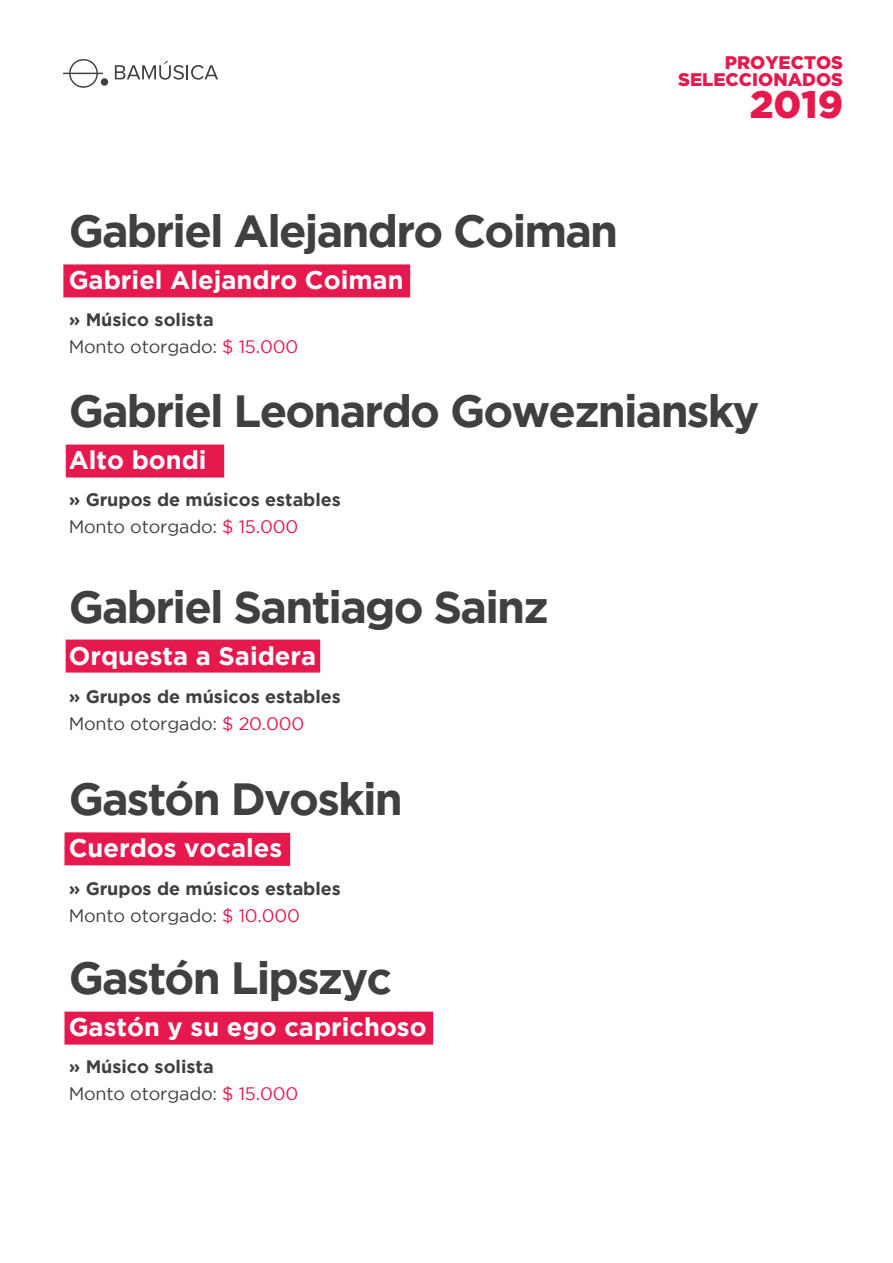
<style>
.page{position:relative;width:893px;height:1263px;background:#fff}
.page>*{position:absolute;margin:0;border:0;box-sizing:border-box;transform-origin:0 0}
.t1{font:700 45px "Gotham";letter-spacing:-.04em;color:#404041}
.t2{font:900 38.4px "Gotham";color:#e6194e}
.t3{font:700 25.5px "Gotham";color:#fff}
.t4{font:900 18.3px/17px "Gotham";color:#e6194e;text-align:right}
.t5{font:700 18px/27px "Gotham";color:#404041}
.s1{font-weight:400}
.s2{font-weight:400;color:#e6194e}
</style>
<div class="page">
<div style="left:63px;top:264px;width:347px;height:33px;background:#e6194e"></div>
<div style="left:66px;top:445px;width:158px;height:33px;background:#e6194e"></div>
<div style="left:66px;top:640px;width:254px;height:33px;background:#e6194e"></div>
<div style="left:64px;top:832px;width:227px;height:34px;background:#e6194e"></div>
<div style="left:64px;top:1012px;width:369px;height:33px;background:#e6194e"></div>
<svg style="left:115px;top:61px;width:103px;height:19px"></svg>
<svg style="left:63px;top:59px;width:40px;height:29px"></svg>
<div style="left:101px;top:78px;width:7px;height:8px;background:#404041;border-radius:50%"></div>
<p class="t4" style="left:678px;top:53px;width:167px">PROYECTOS<br>SELECCIONADOS</p>
<h2 class="t2" style="left:750px;top:82px;width:95px">2019</h2>
<h1 class="t1" style="left:69px;top:205px;width:551px">Gabriel Alejandro Coiman</h1>
<h3 class="t3" style="left:69px;top:265px;width:336px">Gabriel Alejandro Coiman</h3>
<p class="t5" style="left:69px;top:306px;width:231px">» Músico solista<br><span class="s1">Monto otorgado:</span> <span class="s2">$ 15.000</span></p>
<h1 class="t1" style="left:69px;top:385px;width:692px">Gabriel Leonardo Gowezniansky</h1>
<h3 class="t3" style="left:69px;top:445px;width:139px">Alto bondi</h3>
<p class="t5" style="left:69px;top:486px;width:274px">» Grupos de músicos estables<br><span class="s1">Monto otorgado:</span> <span class="s2">$ 15.000</span></p>
<h1 class="t1" style="left:69px;top:581px;width:482px">Gabriel Santiago Sainz</h1>
<h3 class="t3" style="left:69px;top:641px;width:249px">Orquesta a Saidera</h3>
<p class="t5" style="left:69px;top:682px;width:274px">» Grupos de músicos estables<br><span class="s1">Monto otorgado:</span> <span class="s2">$ 20.000</span></p>
<h1 class="t1" style="left:69px;top:773px;width:336px">Gastón Dvoskin</h1>
<h3 class="t3" style="left:69px;top:833px;width:215px">Cuerdos vocales</h3>
<p class="t5" style="left:69px;top:874px;width:274px">» Grupos de músicos estables<br><span class="s1">Monto otorgado:</span> <span class="s2">$ 10.000</span></p>
<h1 class="t1" style="left:69px;top:952px;width:325px">Gastón Lipszyc</h1>
<h3 class="t3" style="left:69px;top:1012px;width:359px">Gastón y su ego caprichoso</h3>
<p class="t5" style="left:69px;top:1053px;width:231px">» Músico solista<br><span class="s1">Monto otorgado:</span> <span class="s2">$ 15.000</span></p>
</div>
